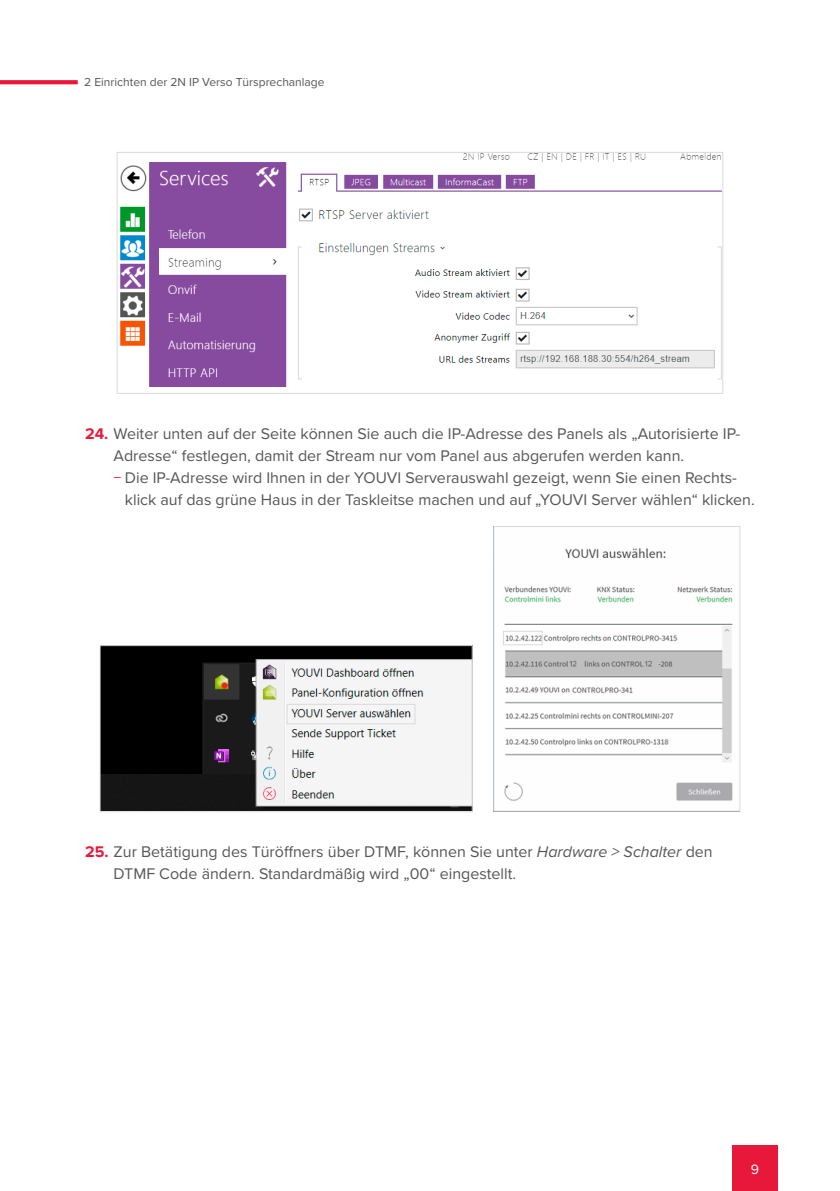
<style>
.page{position:relative;width:840px;height:1191px;background:#fff}
.page>*{position:absolute;margin:0;border:0;box-sizing:border-box;transform-origin:0 0}
.t1{font:16px/22px "Proxima Nova";color:#565655}
.t2{font:14px "Proxima Nova";color:#fff}
.t3{font:12px "Proxima Nova";color:#565655}
.s1{font-weight:700;color:#e8183a}
.s2{color:#e8183a}
.s3{font-style:italic}
</style>
<div class="page">
<div style="left:731px;top:1145px;width:46px;height:46px;background:#e8183a"></div>
<svg style="left:0;top:80px;width:78px;height:4px"></svg>
<img style="left:120px;top:154px;width:600px;height:232px">
<div style="left:117px;top:152px;width:605px;height:241px;border:1px solid #dadad9"></div>
<img style="left:102px;top:647px;width:368px;height:163px">
<div style="left:100px;top:645px;width:372px;height:167px;border:1px solid #dadad9"></div>
<div style="left:286px;top:704px;width:129px;height:20px;border:1px solid #dadad9"></div>
<img style="left:503px;top:548px;width:230px;height:253px">
<div style="left:493px;top:526px;width:246px;height:285px;border:1px solid #dadad9"></div>
<div style="left:503px;top:631px;width:39px;height:14px;border:1px solid #dadad9"></div>
<p class="t3" style="left:84px;top:73px;width:242px">2 Einrichten der 2N IP Verso Türsprechanlage</p>
<p class="t1" style="left:113px;top:421px;width:628px;text-indent:-28px"><span class="s1">24.</span> Weiter unten auf der Seite können Sie auch die IP-Adresse des Panels als „Autorisierte IP-<br>Adresse“ festlegen, damit der Stream nur vom Panel aus abgerufen werden kann.</p>
<p class="t1" style="left:125px;top:465px;width:631px;text-indent:-11px"><span class="s2">−</span> Die IP-Adresse wird Ihnen in der YOUVI Serverauswahl gezeigt, wenn Sie einen Rechts&shy;klick auf das grüne Haus in der Taskleitse machen und auf „YOUVI Server wählen“ klicken.</p>
<p class="t1" style="left:113px;top:839px;width:600px;text-indent:-28px"><span class="s1">25.</span> Zur Betätigung des Türöffners über DTMF, können Sie unter <span class="s3">Hardware &gt; Schalter</span> den<br>DTMF Code ändern. Standardmäßig wird „00“ eingestellt.</p>
<p class="t2" style="left:750px;top:1159px;width:10px">9</p>
</div>
